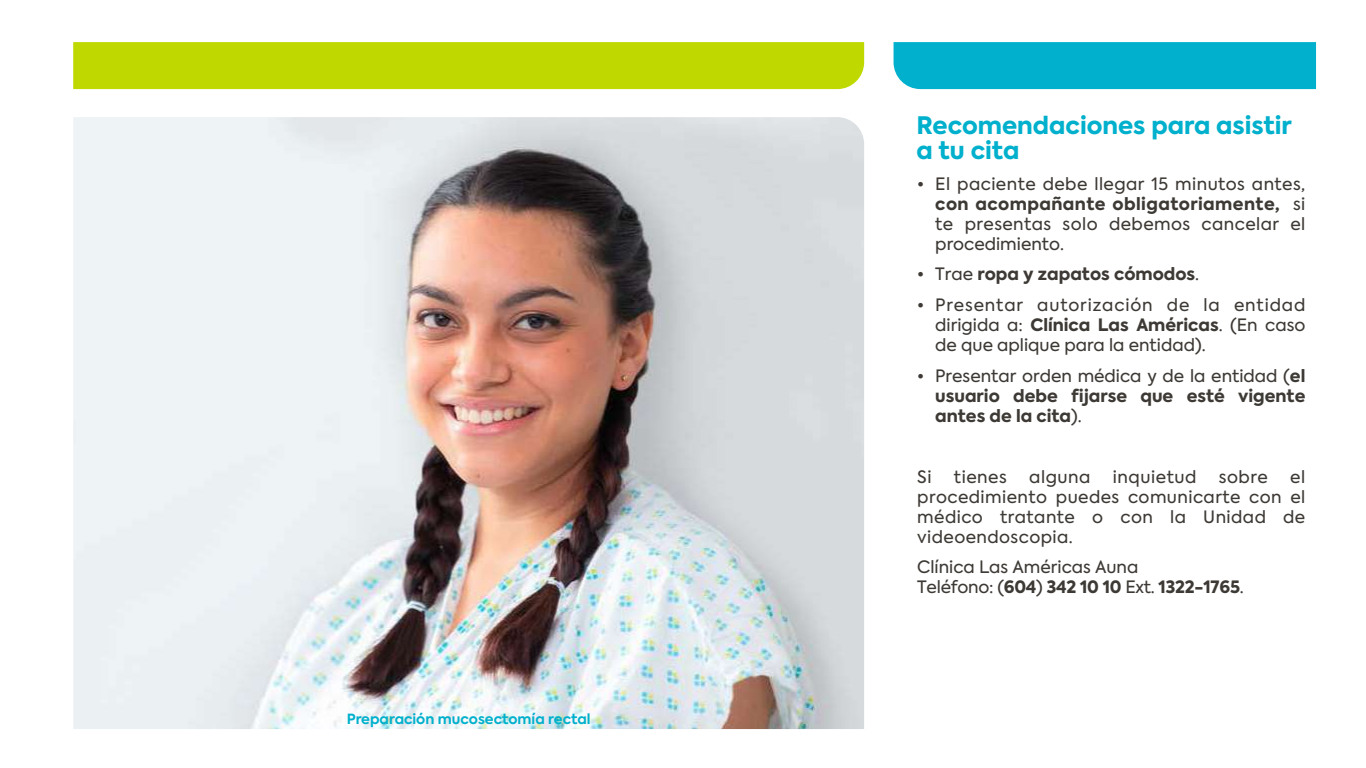
<style>
.page{position:relative;width:1366px;height:768px;background:#fff}
.page>*{position:absolute;margin:0;border:0;box-sizing:border-box;transform-origin:0 0}
.t1{font:800 24px/25px "Axiforma";color:#00b0cc}
.t2{font:17px/20px "Axiforma";letter-spacing:.025em;color:#3d3935;text-align:justify}
.t3{font:800 17px/20px "Axiforma";color:#3d3935;text-align:justify}
.t4{font:17px/20px "Axiforma";color:#3d3935}
.t5{font:700 14px "Axiforma";color:#00b0cc}
.s1{font-weight:800}
.s2{font-weight:400}
</style>
<div class="page">
<div style="left:73px;top:42px;width:791px;height:47px;background:#bed800"></div>
<img style="left:73px;top:117px;width:791px;height:612px">
<div style="left:894px;top:42px;width:422px;height:47px;background:#00b0cc"></div>
<p class="t5" style="left:347px;top:709px;width:245px">Preparación mucosectomía rectal</p>
<h1 class="t1" style="left:917px;top:113px;width:377px">Recomendaciones para asistir a tu cita</h1>
<p class="t2" style="left:935px;top:174px;width:372px;text-indent:-18px">• El paciente debe llegar 15 minutos antes, <span class="s1">con acompañante obligatoriamente,</span> si te presentas solo debemos cancelar el procedimiento.</p>
<p class="t3" style="left:917px;top:265px;width:283px"><span class="s2">• Trae</span> ropa y zapatos cómodos<span class="s2">.</span></p>
<p class="t2" style="left:935px;top:296px;width:372px;text-indent:-18px">• Presentar autorización de la entidad dirigida a: <span class="s1">Clínica Las Américas</span>. (En caso de que aplique para la entidad).</p>
<p class="t3" style="left:935px;top:367px;width:372px;text-indent:-18px"><span class="s2">• Presentar orden médica y de la entidad (</span>el usuario debe fijarse que esté vigente antes de la cita<span class="s2">).</span></p>
<p class="t2" style="left:917px;top:467px;width:390px;text-indent:373px">el procedimiento puedes comunicarte con el médico tratante o con la Unidad de videoendoscopia.</p>
<p class="t4" style="left:917px;top:557px;width:328px">Clínica Las Américas Auna<br>Teléfono: (<span class="s1">604</span>) <span class="s1">342 10 10</span> Ext. <span class="s1">1322-1765</span>.</p>
<p class="t2" style="left:917px;top:467px;width:16px">Si</p>
<p class="t2" style="left:954px;top:467px;width:54px">tienes</p>
<p class="t2" style="left:1029px;top:467px;width:63px">alguna</p>
<p class="t2" style="left:1113px;top:467px;width:85px">inquietud</p>
<p class="t2" style="left:1219px;top:467px;width:51px">sobre</p>
</div>
